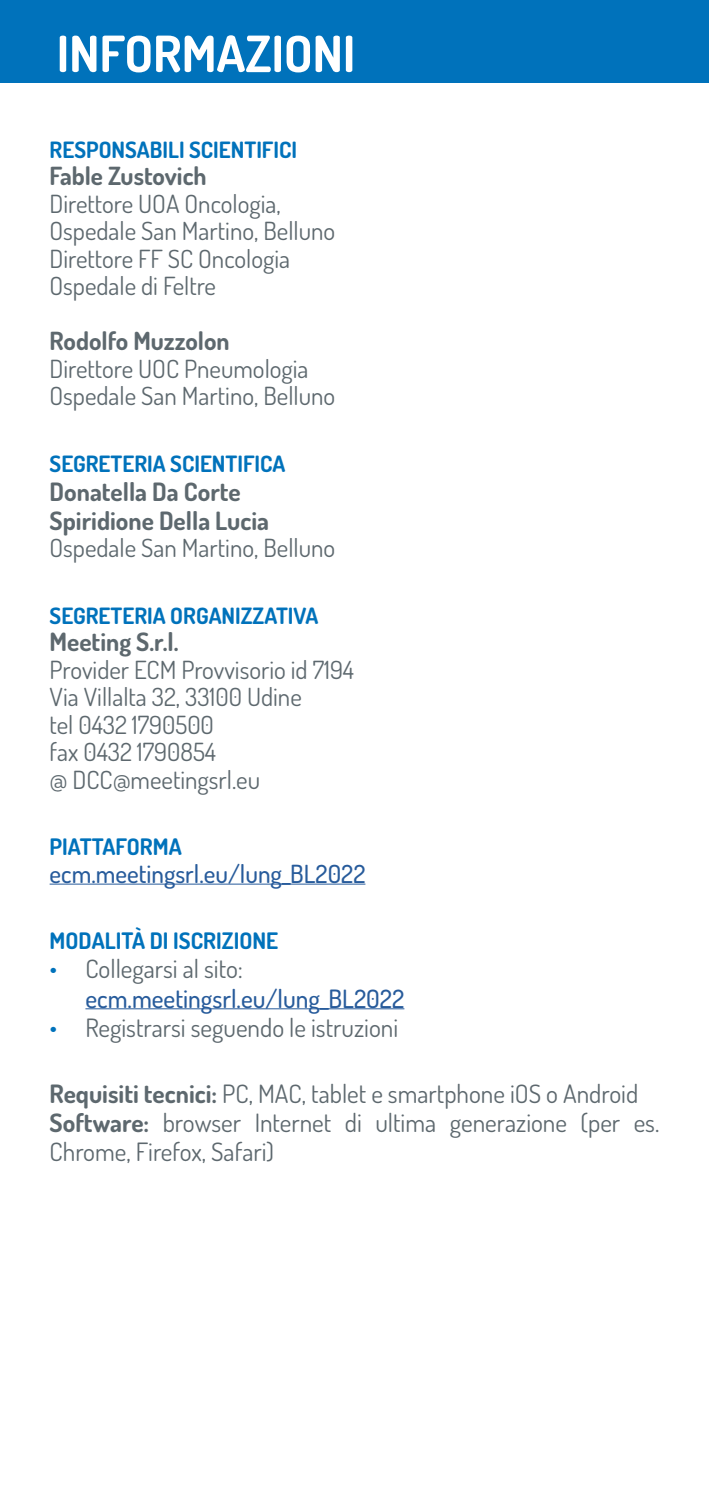
<style>
.page{position:relative;width:709px;height:1489px;background:#fff}
.page>*{position:absolute;margin:0;border:0;box-sizing:border-box;transform-origin:0 0}
.t1{font:700 50px "Dosis";color:#fff}
.t2{font:25.25px/29px "Dosis";color:#5d686e}
.t3{font:700 25.25px/29px "Dosis";color:#5d686e}
.t4{font:500 25.25px/29px "Dosis";color:#275b9b}
.t5{font:25px/27.5px "Dosis";color:#5d686e}
.t6{font:700 25px "Dosis";color:#5d686e}
.t7{font:500 25px "Dosis";color:#275b9b}
.t8{font:700 22.75px "Dosis";color:#0072bb}
.t9{font:700 22.5px "Dosis";color:#0072bb}
.s1{font-weight:400;color:#0072bb}
.s2{font-weight:400;color:#5d686e}
.s3{color:#0072bb}
.s4{font-weight:700}
</style>
<div class="page">
<hr style="left:50px;top:883px;width:315px;height:1px;background:#275b9b">
<hr style="left:85px;top:1008px;width:319px;height:1px;background:#275b9b">
<div style="left:0;top:0;width:709px;height:83px;background:#0072bb"></div>
<h1 class="t1" style="left:57px;top:22px;width:300px">INFORMAZIONI</h1>
<p class="t9" style="left:50px;top:135px;width:249px">RESPONSABILI SCIENTIFICI</p>
<p class="t6" style="left:50px;top:160px;width:158px">Fable Zustovich</p>
<p class="t5" style="left:50px;top:189px;width:287px">Direttore UOA Oncologia,<br>Ospedale San Martino, Belluno<br>Direttore FF SC Oncologia<br>Ospedale di Feltre</p>
<p class="t6" style="left:50px;top:325px;width:181px">Rodolfo Muzzolon</p>
<p class="t5" style="left:50px;top:354px;width:287px">Direttore UOC Pneumologia<br>Ospedale San Martino, Belluno</p>
<p class="t9" style="left:50px;top:449px;width:237px">SEGRETERIA SCIENTIFICA</p>
<p class="t3" style="left:50px;top:476px;width:221px">Donatella Da Corte<br>Spiridione Della Lucia</p>
<p class="t5" style="left:50px;top:534px;width:287px">Ospedale San Martino, Belluno</p>
<p class="t9" style="left:50px;top:601px;width:270px">SEGRETERIA ORGANIZZATIVA</p>
<p class="t3" style="left:50px;top:627px;width:130px">Meeting S.r.l.</p>
<p class="t5" style="left:50px;top:655px;width:306px">Provider ECM Provvisorio id 7194<br>Via Villalta 32, 33100 Udine<br>tel 0432 1790500<br>fax 0432 1790854<br>@ DCC@meetingsrl.eu</p>
<p class="t8" style="left:50px;top:832px;width:134px">PIATTAFORMA</p>
<p class="t7" style="left:50px;top:857px;width:317px">ecm.meetingsrl.eu/lung_BL2022</p>
<p class="t8" style="left:50px;top:926px;width:230px">MODALITÀ DI ISCRIZIONE</p>
<p class="t4" style="left:85px;top:954px;width:320px;text-indent:-36px"><span class="s1">•</span> <span class="s2">Collegarsi al sito: </span>ecm.meetingsrl.eu/lung_BL2022</p>
<p class="t2" style="left:50px;top:1012px;width:350px"><span class="s3">•</span> Registrarsi seguendo le istruzioni</p>
<p class="t2" style="left:50px;top:1078px;width:611px"><span class="s4">Requisiti tecnici:</span> PC, MAC, tablet e smartphone iOS o Android<br><span class="s4">Software:</span> browser Internet di ultima generazione (per es.<br>Chrome, Firefox, Safari)</p>
</div>
